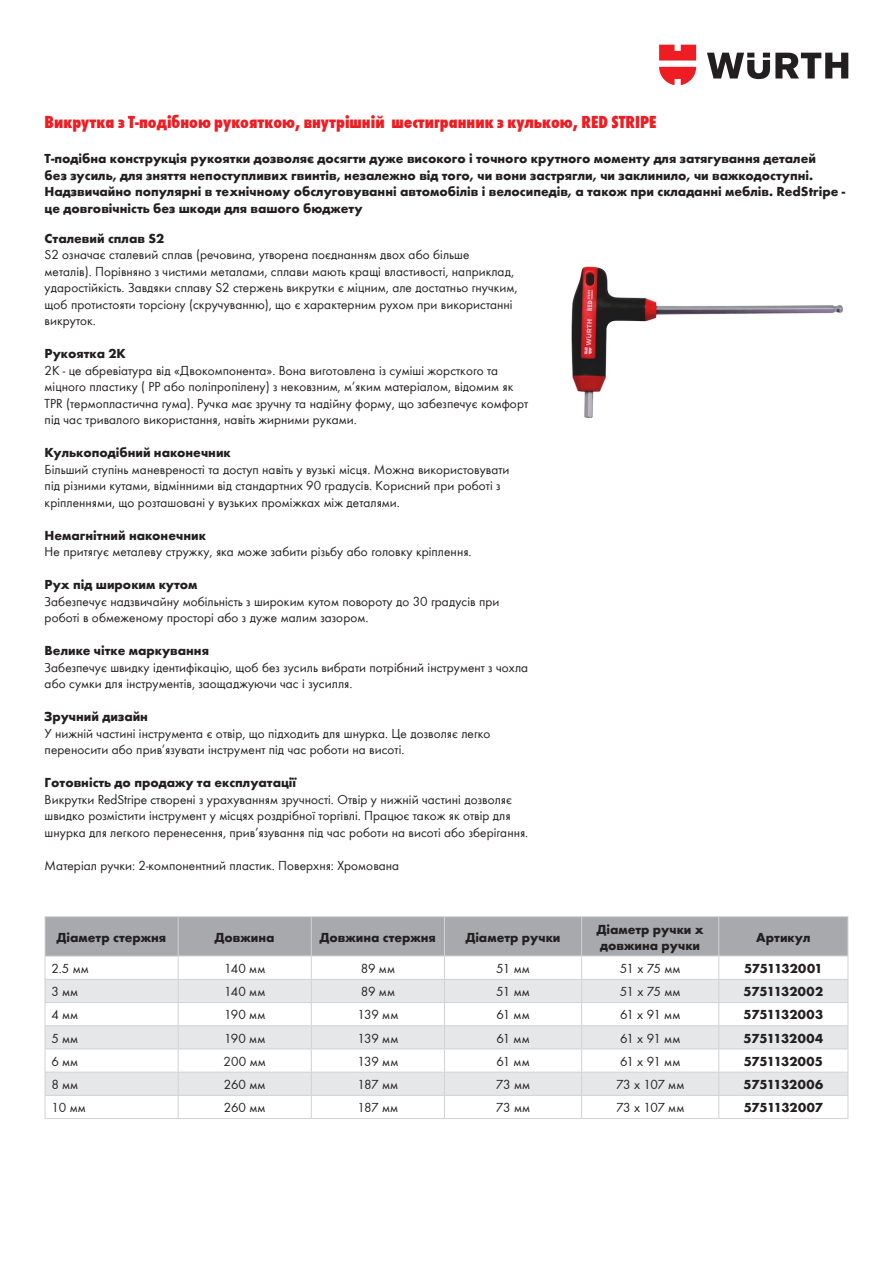
<style>
.page{position:relative;width:893px;height:1263px;background:#fff}
.page>*{position:absolute;margin:0;border:0;box-sizing:border-box;transform-origin:0 0}
.t1{font:800 condensed 18px "Wuerth";color:#ee1d23}
.Tab_A4_Content_9pt{font:13.5px/16.5px "Wuerth";color:#231f20}
.text_head{font:700 13.5px/16.5px "Wuerth";color:#231f20}
.Tab_A4_Content_9pt-2{font:700 13.5px "Wuerth";letter-spacing:-.01em;color:#231f20}
</style>
<div class="page">
<svg style="left:707px;top:53px;width:141px;height:26px"></svg>
<svg style="left:659px;top:45px;width:37px;height:40px"></svg>
<img style="left:571px;top:266px;width:272px;height:152px">
<hr style="left:45px;top:916px;width:133px;height:1px;background:#d1d2d4">
<hr style="left:178px;top:916px;width:133px;height:1px;background:#d1d2d4">
<hr style="left:311px;top:916px;width:133px;height:1px;background:#d1d2d4">
<hr style="left:444px;top:916px;width:138px;height:1px;background:#d1d2d4">
<hr style="left:582px;top:916px;width:137px;height:1px;background:#d1d2d4">
<hr style="left:719px;top:916px;width:129px;height:1px;background:#d1d2d4">
<hr style="left:45px;top:1118px;width:133px;height:1px;background:#d1d2d4">
<hr style="left:178px;top:1118px;width:133px;height:1px;background:#d1d2d4">
<hr style="left:311px;top:1118px;width:133px;height:1px;background:#d1d2d4">
<hr style="left:444px;top:1118px;width:138px;height:1px;background:#d1d2d4">
<hr style="left:582px;top:1118px;width:137px;height:1px;background:#d1d2d4">
<hr style="left:719px;top:1118px;width:129px;height:1px;background:#d1d2d4">
<svg style="left:45px;top:917px;width:804px;height:201px"></svg>
<p class="t1" style="left:45px;top:110px;width:613px">Викрутка з Т-подібною рукояткою, внутрішній шестигранник з кулькою, RED STRIPE</p>
<p class="text_head" style="left:45px;top:150px;width:802px">Т-подібна конструкція рукоятки дозволяє досягти дуже високого і точного крутного моменту для затягування деталей<br>без зусиль, для зняття непоступливих гвинтів, незалежно від того, чи вони застрягли, чи заклинило, чи важкодоступні.<br>Надзвичайно популярні в технічному обслуговуванні автомобілів і велосипедів, а також при складанні меблів. RedStripe - це довговічність без шкоди для вашого бюджету</p>
<p class="text_head" style="left:45px;top:229px;width:121px">Сталевий сплав S2</p>
<p class="Tab_A4_Content_9pt" style="left:45px;top:246px;width:474px">S2 означає сталевий сплав (речовина, утворена поєднанням двох або більше металів). Порівняно з чистими металами, сплави мають кращі властивості, наприклад, ударостійкість. Завдяки сплаву S2 стержень викрутки є міцним, але достатньо гнучким, щоб протистояти торсіону (скручуванню), що є характерним рухом при використанні викруток.</p>
<p class="text_head" style="left:45px;top:345px;width:83px">Рукоятка 2K</p>
<p class="Tab_A4_Content_9pt" style="left:45px;top:361px;width:485px">2K - це абревіатура від «Двокомпонента». Вона виготовлена із суміші жорсткого та міцного пластику ( PP або поліпропілену) з нековзним, м’яким матеріалом, відомим як TPR (термопластична гума). Ручка має зручну та надійну форму, що забезпечує комфорт під час тривалого використання, навіть жирними руками.</p>
<p class="text_head" style="left:45px;top:444px;width:188px">Кулькоподібний наконечник</p>
<p class="Tab_A4_Content_9pt" style="left:45px;top:460px;width:466px">Більший ступінь маневреності та доступ навіть у вузькі місця. Можна використовувати під різними кутами, відмінними від стандартних 90 градусів. Корисний при роботі з кріпленнями, що розташовані у вузьких проміжках між деталями.</p>
<p class="text_head" style="left:45px;top:526px;width:163px">Немагнітний наконечник</p>
<p class="Tab_A4_Content_9pt" style="left:45px;top:543px;width:428px">Не притягує металеву стружку, яка може забити різьбу або головку кріплення.</p>
<p class="text_head" style="left:45px;top:576px;width:154px">Рух під широким кутом</p>
<p class="Tab_A4_Content_9pt" style="left:45px;top:592px;width:456px">Забезпечує надзвичайну мобільність з широким кутом повороту до 30 градусів при роботі в обмеженому просторі або з дуже малим зазором.</p>
<p class="text_head" style="left:45px;top:642px;width:166px">Велике чітке маркування</p>
<p class="Tab_A4_Content_9pt" style="left:45px;top:658px;width:485px">Забезпечує швидку ідентифікацію, щоб без зусиль вибрати потрібний інструмент з чохла або сумки для інструментів, заощаджуючи час і зусилля.</p>
<p class="text_head" style="left:45px;top:708px;width:105px">Зручний дизайн</p>
<p class="Tab_A4_Content_9pt" style="left:45px;top:724px;width:447px">У нижній частині інструмента є отвір, що підходить для шнурка. Це дозволяє легко переносити або прив’язувати інструмент під час роботи на висоті.</p>
<p class="text_head" style="left:45px;top:774px;width:253px">Готовність до продажу та експлуатації</p>
<p class="Tab_A4_Content_9pt" style="left:45px;top:790px;width:485px">Викрутки RedStripe створені з урахуванням зручності. Отвір у нижній частині дозволяє швидко розмістити інструмент у місцях роздрібної торгівлі. Працює також як отвір для шнурка для легкого перенесення, прив’язування під час роботи на висоті або зберігання.</p>
<p class="Tab_A4_Content_9pt" style="left:45px;top:856px;width:356px">Матеріал ручки: 2-компонентний пластик. Поверхня: Хромована</p>
<p class="text_head" style="left:57px;top:928px;width:111px">Діаметр стержня</p>
<p class="text_head" style="left:215px;top:928px;width:61px">Довжина</p>
<p class="text_head" style="left:320px;top:928px;width:118px">Довжина стержня</p>
<p class="text_head" style="left:466px;top:928px;width:96px">Діаметр ручки</p>
<p class="text_head" style="left:597px;top:920px;width:108px">Діаметр ручки x довжина ручки</p>
<p class="text_head" style="left:756px;top:928px;width:56px">Артикул</p>
<p class="Tab_A4_Content_9pt" style="left:51px;top:959px;width:39px">2.5 мм</p>
<p class="Tab_A4_Content_9pt" style="left:224px;top:959px;width:43px">140 мм</p>
<p class="Tab_A4_Content_9pt" style="left:361px;top:959px;width:36px">89 мм</p>
<p class="Tab_A4_Content_9pt" style="left:496px;top:959px;width:35px">51 мм</p>
<p class="Tab_A4_Content_9pt" style="left:620px;top:959px;width:62px">51 x 75 мм</p>
<p class="Tab_A4_Content_9pt-2" style="left:744px;top:958px;width:80px">5751132001</p>
<p class="Tab_A4_Content_9pt" style="left:51px;top:983px;width:28px">3 мм</p>
<p class="Tab_A4_Content_9pt" style="left:224px;top:983px;width:43px">140 мм</p>
<p class="Tab_A4_Content_9pt" style="left:361px;top:983px;width:36px">89 мм</p>
<p class="Tab_A4_Content_9pt" style="left:496px;top:983px;width:35px">51 мм</p>
<p class="Tab_A4_Content_9pt" style="left:620px;top:983px;width:62px">51 x 75 мм</p>
<p class="Tab_A4_Content_9pt-2" style="left:744px;top:982px;width:81px">5751132002</p>
<p class="Tab_A4_Content_9pt" style="left:51px;top:1006px;width:28px">4 мм</p>
<p class="Tab_A4_Content_9pt" style="left:224px;top:1006px;width:43px">190 мм</p>
<p class="Tab_A4_Content_9pt" style="left:357px;top:1006px;width:42px">139 мм</p>
<p class="Tab_A4_Content_9pt" style="left:496px;top:1006px;width:35px">61 мм</p>
<p class="Tab_A4_Content_9pt" style="left:620px;top:1006px;width:62px">61 x 91 мм</p>
<p class="Tab_A4_Content_9pt-2" style="left:744px;top:1005px;width:81px">5751132003</p>
<p class="Tab_A4_Content_9pt" style="left:51px;top:1029px;width:28px">5 мм</p>
<p class="Tab_A4_Content_9pt" style="left:224px;top:1029px;width:43px">190 мм</p>
<p class="Tab_A4_Content_9pt" style="left:357px;top:1029px;width:42px">139 мм</p>
<p class="Tab_A4_Content_9pt" style="left:496px;top:1029px;width:35px">61 мм</p>
<p class="Tab_A4_Content_9pt" style="left:620px;top:1029px;width:62px">61 x 91 мм</p>
<p class="Tab_A4_Content_9pt-2" style="left:743px;top:1028px;width:81px">5751132004</p>
<p class="Tab_A4_Content_9pt" style="left:51px;top:1052px;width:28px">6 мм</p>
<p class="Tab_A4_Content_9pt" style="left:224px;top:1052px;width:44px">200 мм</p>
<p class="Tab_A4_Content_9pt" style="left:357px;top:1052px;width:42px">139 мм</p>
<p class="Tab_A4_Content_9pt" style="left:496px;top:1052px;width:35px">61 мм</p>
<p class="Tab_A4_Content_9pt" style="left:620px;top:1052px;width:62px">61 x 91 мм</p>
<p class="Tab_A4_Content_9pt-2" style="left:744px;top:1051px;width:81px">5751132005</p>
<p class="Tab_A4_Content_9pt" style="left:51px;top:1075px;width:28px">8 мм</p>
<p class="Tab_A4_Content_9pt" style="left:224px;top:1075px;width:43px">260 мм</p>
<p class="Tab_A4_Content_9pt" style="left:358px;top:1075px;width:42px">187 мм</p>
<p class="Tab_A4_Content_9pt" style="left:496px;top:1075px;width:36px">73 мм</p>
<p class="Tab_A4_Content_9pt" style="left:616px;top:1075px;width:70px">73 x 107 мм</p>
<p class="Tab_A4_Content_9pt-2" style="left:744px;top:1074px;width:81px">5751132006</p>
<p class="Tab_A4_Content_9pt" style="left:51px;top:1099px;width:36px">10 мм</p>
<p class="Tab_A4_Content_9pt" style="left:224px;top:1099px;width:43px">260 мм</p>
<p class="Tab_A4_Content_9pt" style="left:358px;top:1099px;width:42px">187 мм</p>
<p class="Tab_A4_Content_9pt" style="left:496px;top:1099px;width:36px">73 мм</p>
<p class="Tab_A4_Content_9pt" style="left:616px;top:1099px;width:70px">73 x 107 мм</p>
<p class="Tab_A4_Content_9pt-2" style="left:744px;top:1098px;width:81px">5751132007</p>
</div>
